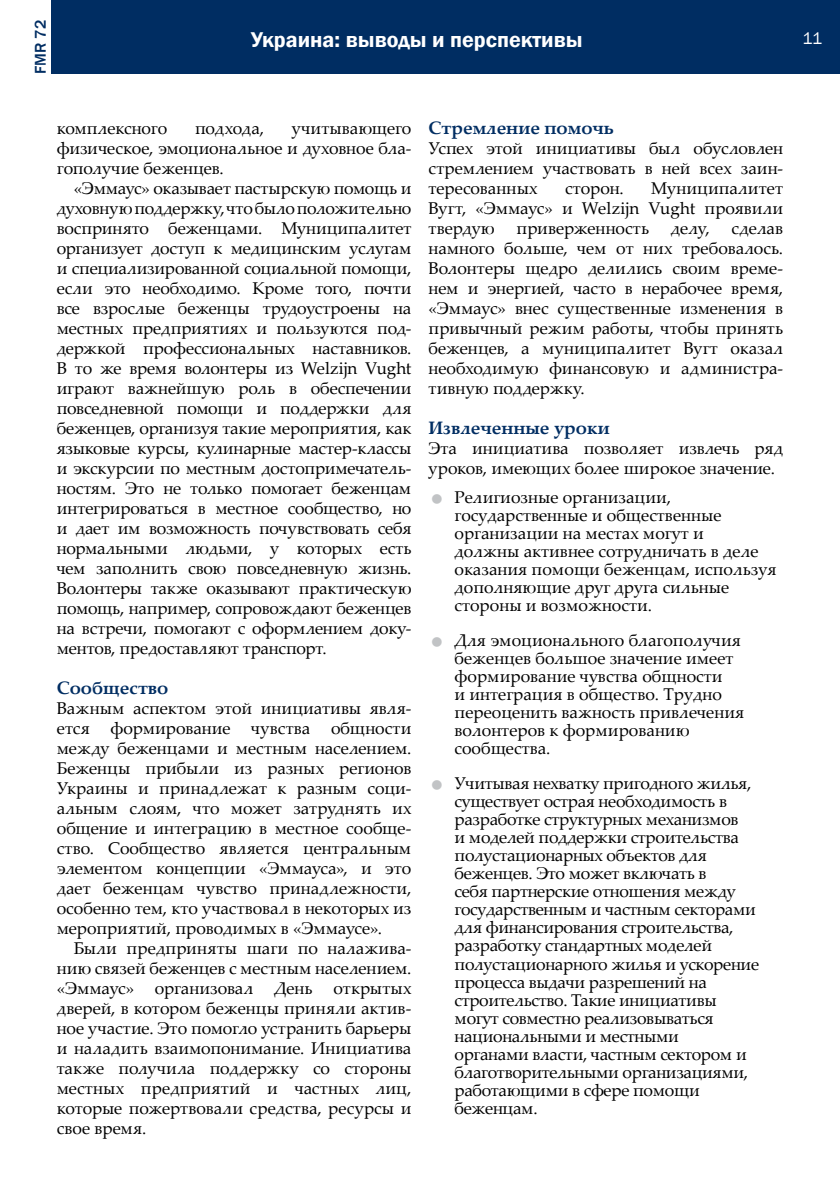
<style>
.page{position:relative;width:840px;height:1191px;background:#fff}
.page>*{position:absolute;margin:0;border:0;box-sizing:border-box;transform-origin:0 0}
.t1{font:600 22px "Franklin Gothic";color:#fff}
.t2{font:700 18px "Palatino Linotype";color:#002d62}
.t3{font:17px/20px "Palatino Linotype";letter-spacing:-.01em;color:#000;text-align:justify}
.t4{font:17px "Franklin Gothic";color:#fff}
.t5{font:500 16px "Franklin Gothic";color:#002d62}
</style>
<div class="page">
<div style="left:51px;top:0;width:788px;height:74px;background:#002d62"></div>
<p class="t5" style="left:31px;top:74px;width:55px;rotate:-90deg">FMR 72</p>
<p class="t1" style="left:251px;top:27px;width:333px">Украина: выводы и перспективы</p>
<p class="t4" style="left:801px;top:27px;width:21px">11</p>
<p class="t3" style="left:57px;top:117px;width:356px;text-indent:235px">учитывающего физическое, эмоциональное и духовное бла&shy;гополучие беженцев.</p>
<p class="t3" style="left:57px;top:177px;width:356px;text-indent:17px">«Эммаус» оказывает пастырскую помощь и духовную поддержку, что было положительно воспринято беженцами. Муниципалитет организует доступ к медицинским услугам и специализированной социальной помощи, если это необходимо. Кроме того, почти все взрослые беженцы трудоустроены на местных предприятиях и пользуются под&shy;держкой профессиональных наставников.<br>В то же время волонтеры из Welzijn Vught играют важнейшую роль в обеспечении повседневной помощи и поддержки для беженцев, организуя такие мероприятия, как языковые курсы, кулинарные мастер-классы и экскурсии по местным достопримечатель&shy;ностям. Это не только помогает беженцам интегрироваться в местное сообщество, но и дает им возможность почувствовать себя нормальными людьми, у которых есть чем заполнить свою повседневную жизнь.<br>Волонтеры также оказывают практическую помощь, например, сопровождают беженцев на встречи, помогают с оформлением доку&shy;ментов, предоставляют транспорт.</p>
<p class="t2" style="left:57px;top:675px;width:113px">Сообщество</p>
<p class="t3" style="left:57px;top:697px;width:356px">Важным аспектом этой инициативы явля&shy;ется формирование чувства общности между беженцами и местным населением.<br>Беженцы прибыли из разных регионов Украины и принадлежат к разным соци&shy;альным слоям, что может затруднять их общение и интеграцию в местное сообще&shy;ство. Сообщество является центральным элементом концепции «Эммауса», и это дает беженцам чувство принадлежности, особенно тем, кто участвовал в некоторых из мероприятий, проводимых в «Эммаусе».</p>
<p class="t3" style="left:57px;top:937px;width:356px;text-indent:17px">Были предприняты шаги по налажива&shy;нию связей беженцев с местным населением. «Эммаус» организовал День открытых дверей, в котором беженцы приняли актив&shy;ное участие. Это помогло устранить барьеры и наладить взаимопонимание. Инициатива также получила поддержку со стороны местных предприятий и частных лиц, которые пожертвовали средства, ресурсы и свое время.</p>
<p class="t3" style="left:57px;top:117px;width:112px">комплексного</p>
<p class="t3" style="left:195px;top:117px;width:70px">подхода,</p>
<p class="t2" style="left:428px;top:115px;width:187px">Стремление помочь</p>
<p class="t3" style="left:428px;top:137px;width:356px">Успех этой инициативы был обусловлен стремлением участвовать в ней всех заин&shy;тересованных</p>
<p class="t3" style="left:428px;top:177px;width:356px;text-indent:223px">Муниципалитет Вугт, «Эммаус» и Welzijn Vught проявили твердую</p>
<p class="t3" style="left:564px;top:177px;width:60px">сторон.</p>
<p class="t3" style="left:428px;top:217px;width:356px;text-indent:303px">сделав намного больше, чем от них требовалось.<br>Волонтеры щедро делились своим време&shy;нем и энергией, часто в нерабочее время, «Эммаус» внес существенные изменения в привычный режим работы, чтобы принять беженцев, а муниципалитет Вугт оказал необходимую финансовую и администра&shy;тивную поддержку.</p>
<p class="t2" style="left:428px;top:415px;width:182px">Извлеченные уроки</p>
<p class="t3" style="left:428px;top:437px;width:356px">Эта инициатива позволяет извлечь ряд уроков, имеющих более широкое значение.</p>
<p class="t3" style="left:454px;top:488px;width:323px;line-height:18px;text-align:left">Религиозные организации, государственные и общественные организации на местах могут и<br>должны активнее сотрудничать в деле оказания помощи беженцам, используя дополняющие друг друга сильные стороны и возможности.</p>
<p class="t3" style="left:454px;top:631px;width:291px;line-height:18px;text-align:left">Для эмоционального благополучия беженцев большое значение имеет формирование чувства общности<br>и интеграция в общество. Трудно переоценить важность привлечения волонтеров к формированию сообщества.</p>
<p class="t3" style="left:454px;top:774px;width:306px;line-height:18px;text-align:left">Учитывая нехватку пригодного жилья, существует острая необходимость в разработке структурных механизмов<br>и моделей поддержки строительства полустационарных объектов для беженцев. Это может включать в<br>себя партнерские отношения между государственным и частным секторами для финансирования строительства, разработку стандартных моделей полустационарного жилья и ускорение процесса выдачи разрешений на строительство. Такие инициативы могут совместно реализовываться национальными и местными<br>органами власти, частным сектором и благотворительными организациями, работающими в сфере помощи беженцам.</p>
<p class="t3" style="left:516px;top:217px;width:134px">приверженность</p>
<p class="t3" style="left:670px;top:217px;width:40px">делу,</p>
</div>
